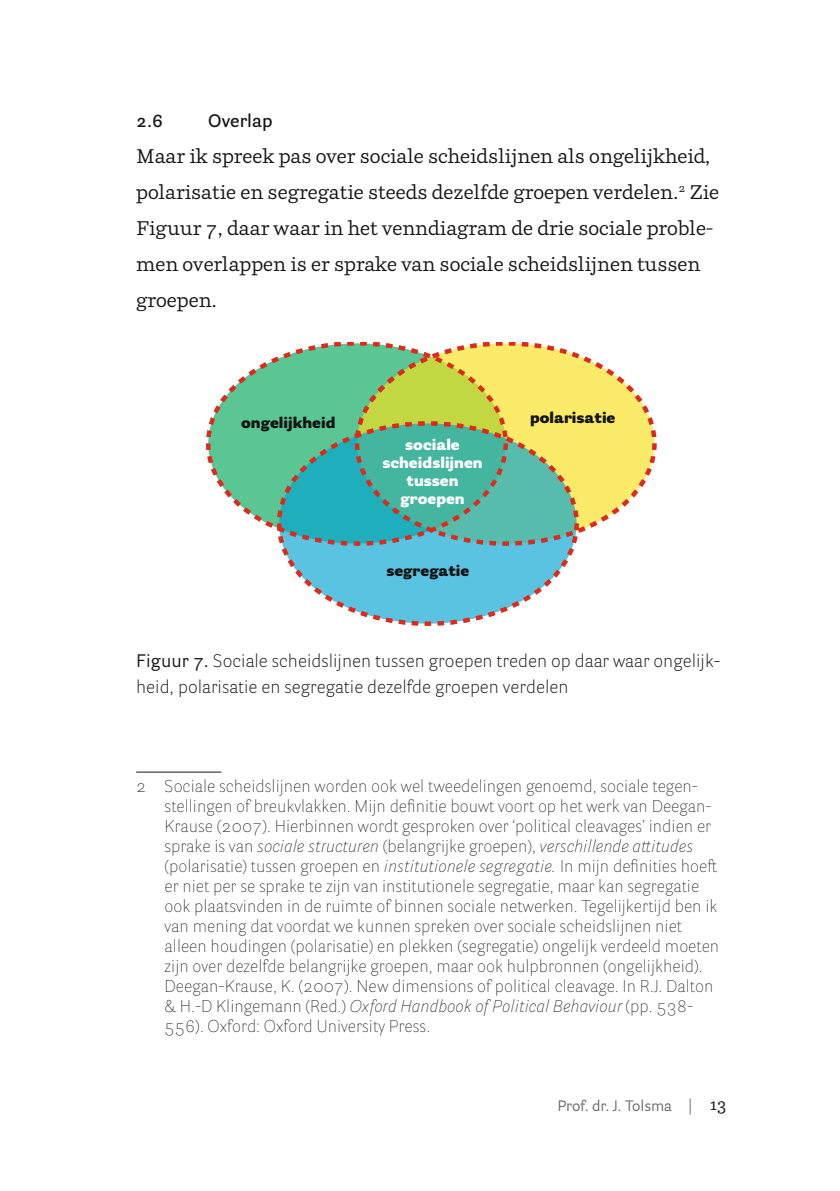
<style>
.page{position:relative;width:840px;height:1191px;background:#fff}
.page>*{position:absolute;margin:0;border:0;box-sizing:border-box;transform-origin:0 0}
.Alinea{font:19.6px/36px "Parry";color:#131413}
.Bijschrift{font:300 18px/26px "Parry Grotesque";color:#131413}
.Kop2{font:600 18px "Parry Grotesque";color:#131413}
.Voetnoot{font:100 17px/20px "Parry Grotesque";color:#131413}
.t1{font:900 15px "Parry Grotesque";color:#131413}
.t2{font:900 15px/18.2px "Parry Grotesque";color:#fff;text-align:center}
.t3{font:15px "Parry Grotesque";color:#686867}
.s1{font-weight:400}
.s2{font-style:italic}
.s3{font-size:16px}
.s4{font-family:"Parry";font-size:17px;color:#131413}
</style>
<div class="page">
<hr style="left:136px;top:771px;width:85px;height:1px;background:#131413">
<div style="left:279px;top:423px;width:297px;height:200px;background:#5ac3e2;border-radius:50%"></div>
<svg style="left:206px;top:343px;width:148px;height:203px"></svg>
<svg style="left:354px;top:343px;width:302px;height:203px;background:#abcc8a"></svg>
<p class="Kop2" style="left:136px;top:108px;width:28px">2.6</p>
<p class="Kop2" style="left:208px;top:108px;width:66px">Overlap</p>
<p class="Alinea" style="left:136px;top:138px;width:584px">Maar ik spreek pas over sociale scheidslijnen als ongelijkheid, polarisatie en segregatie steeds dezelfde groepen verdelen.<sup>2</sup> Zie Figuur 7, daar waar in het venndiagram de drie sociale proble&shy;men overlappen is er sprake van sociale scheidslijnen tussen groepen.</p>
<p class="t1" style="left:241px;top:411px;width:96px">ongelijkheid</p>
<p class="t2" style="left:382px;top:435px;width:102px">sociale scheidslijnen tussen groepen</p>
<p class="t1" style="left:386px;top:560px;width:85px">segregatie</p>
<p class="t1" style="left:529px;top:407px;width:87px">polarisatie</p>
<p class="Bijschrift" style="left:136px;top:647px;width:585px"><span class="s1">Figuur 7.</span> Sociale scheidslijnen tussen groepen treden op daar waar ongelijk&shy;heid, polarisatie en segregatie dezelfde groepen verdelen</p>
<p class="Voetnoot" style="left:164px;top:776px;width:556px;text-indent:-28px">2 Sociale scheidslijnen worden ook wel tweedelingen genoemd, sociale tegen&shy;stellingen of breukvlakken. Mijn definitie bouwt voort op het werk van Deegan-Krause (2007). Hierbinnen wordt gesproken over ‘political cleavages’ indien er sprake is van <span class="s2">sociale structuren</span> (belangrijke groepen), <span class="s2">verschillende attitudes </span>(polarisatie) tussen groepen en <span class="s2">institutionele segregatie.</span> In mijn definities hoeft er niet per se sprake te zijn van institutionele segregatie, maar kan segregatie ook plaatsvinden in de ruimte of binnen sociale netwerken. Tegelijkertijd ben ik van mening dat voordat we kunnen spreken over sociale scheidslijnen niet alleen houdingen (polarisatie) en plekken (segregatie) ongelijk verdeeld moeten zijn over dezelfde belangrijke groepen, maar ook hulpbronnen (ongelijkheid).<br>Deegan-Krause, K. (2007). New dimensions of political cleavage. In R.J. Dalton &amp; H.-D Klingemann (Red.) <span class="s2">Oxford Handbook of Political Behaviour</span> (pp. 538- 556). Oxford: Oxford University Press.</p>
<p class="t3" style="left:557px;top:1095px;width:170px">Prof. dr. J. Tolsma <span class="s3">|</span> <span class="s4">13</span></p>
</div>
